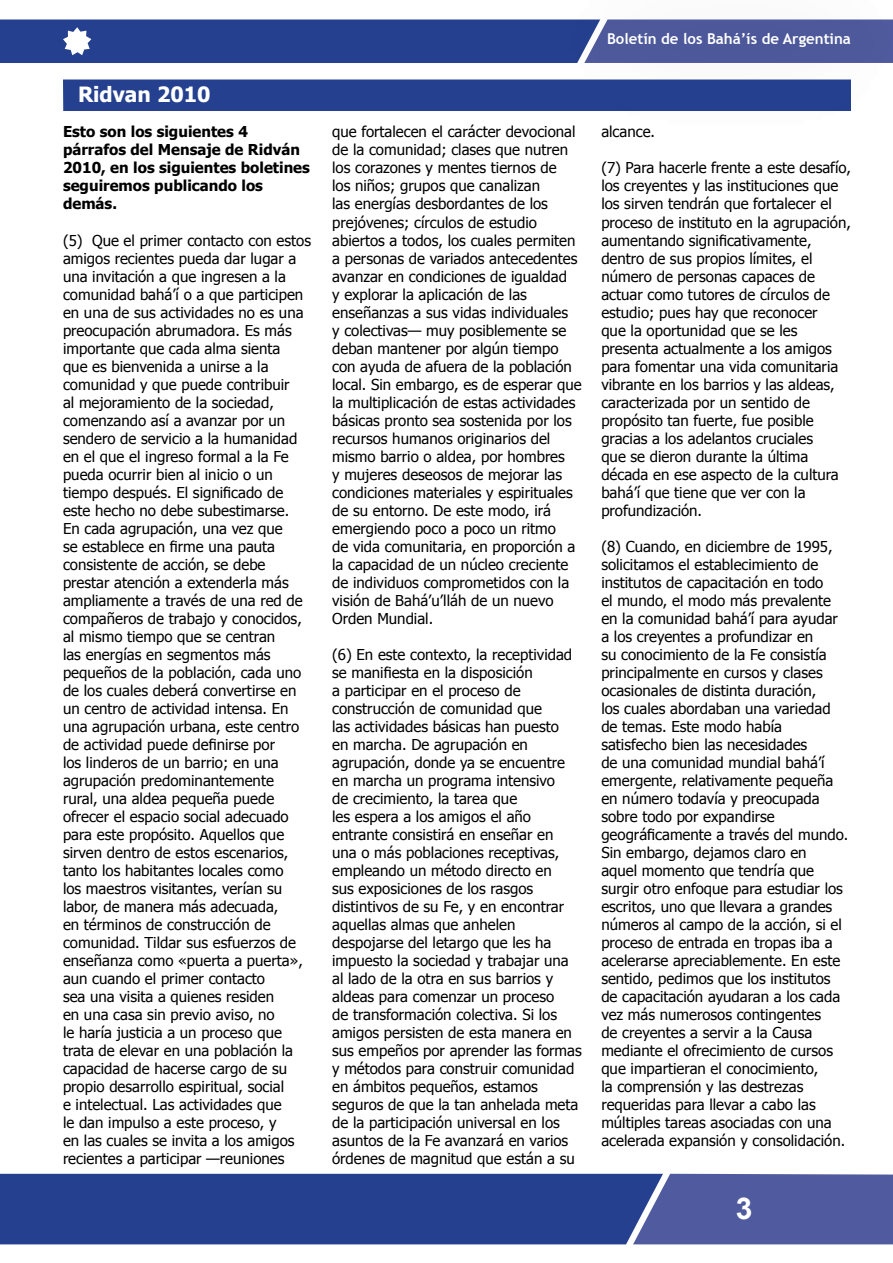
<style>
.page{position:relative;width:893px;height:1263px;background:#fff}
.page>*{position:absolute;margin:0;border:0;box-sizing:border-box;transform-origin:0 0}
.t1{font:700 30px "Arial";color:#fff}
.t2{font:700 21px "Tahoma";color:#fff}
.t3{font:15px/18px "Tahoma";color:#000}
.t4{font:700 15px/18px "Tahoma";color:#000}
.t5{font:700 15px "Trebuchet MS";color:#fff}
</style>
<div class="page">
<div style="left:0;top:1174px;width:633px;height:70px;background:#25408f"></div>
<svg style="left:633px;top:1174px;width:260px;height:70px;background:#515e9f"></svg>
<svg style="left:0;top:19px;width:893px;height:44px;background:#384e96"></svg>
<div style="left:63px;top:80px;width:788px;height:31px;background:#25408f"></div>
<h2 class="t2" style="left:78px;top:80px;width:134px">Ridvan 2010</h2>
<p class="t4" style="left:63px;top:122px;width:248px">Esto son los siguientes 4 párrafos del Mensaje de Ridván<br>2010, en los siguientes boletines seguiremos publicando los demás.</p>
<p class="t3" style="left:63px;top:230px;width:250px">(5) Que el primer contacto con estos amigos recientes pueda dar lugar a una invitación a que ingresen a la comunidad bahá’í o a que participen en una de sus actividades no es una preocupación abrumadora. Es más importante que cada alma sienta<br>que es bienvenida a unirse a la comunidad y que puede contribuir<br>al mejoramiento de la sociedad, comenzando así a avanzar por un sendero de servicio a la humanidad en el que el ingreso formal a la Fe pueda ocurrir bien al inicio o un tiempo después. El significado de este hecho no debe subestimarse.<br>En cada agrupación, una vez que<br>se establece en firme una pauta consistente de acción, se debe prestar atención a extenderla más ampliamente a través de una red de compañeros de trabajo y conocidos, al mismo tiempo que se centran<br>las energías en segmentos más pequeños de la población, cada uno de los cuales deberá convertirse en un centro de actividad intensa. En una agrupación urbana, este centro de actividad puede definirse por<br>los linderos de un barrio; en una agrupación predominantemente rural, una aldea pequeña puede ofrecer el espacio social adecuado para este propósito. Aquellos que sirven dentro de estos escenarios, tanto los habitantes locales como<br>los maestros visitantes, verían su labor, de manera más adecuada,<br>en términos de construcción de comunidad. Tildar sus esfuerzos de enseñanza como «puerta a puerta», aun cuando el primer contacto<br>sea una visita a quienes residen<br>en una casa sin previo aviso, no<br>le haría justicia a un proceso que trata de elevar en una población la capacidad de hacerse cargo de su propio desarrollo espiritual, social<br>e intelectual. Las actividades que<br>le dan impulso a este proceso, y<br>en las cuales se invita a los amigos recientes a participar —reuniones</p>
<p class="t5" style="left:607px;top:30px;width:245px">Boletín de los Bahá’ís de Argentina</p>
<p class="t3" style="left:332px;top:122px;width:251px">que fortalecen el carácter devocional de la comunidad; clases que nutren los corazones y mentes tiernos de<br>los niños; grupos que canalizan<br>las energías desbordantes de los prejóvenes; círculos de estudio abiertos a todos, los cuales permiten a personas de variados antecedentes avanzar en condiciones de igualdad<br>y explorar la aplicación de las enseñanzas a sus vidas individuales<br>y colectivas— muy posiblemente se deban mantener por algún tiempo con ayuda de afuera de la población local. Sin embargo, es de esperar que la multiplicación de estas actividades básicas pronto sea sostenida por los recursos humanos originarios del mismo barrio o aldea, por hombres<br>y mujeres deseosos de mejorar las condiciones materiales y espirituales de su entorno. De este modo, irá emergiendo poco a poco un ritmo<br>de vida comunitaria, en proporción a la capacidad de un núcleo creciente de individuos comprometidos con la visión de Bahá’u’lláh de un nuevo Orden Mundial.</p>
<p class="t3" style="left:332px;top:644px;width:251px">(6) En este contexto, la receptividad se manifiesta en la disposición<br>a participar en el proceso de construcción de comunidad que<br>las actividades básicas han puesto<br>en marcha. De agrupación en agrupación, donde ya se encuentre en marcha un programa intensivo<br>de crecimiento, la tarea que<br>les espera a los amigos el año entrante consistirá en enseñar en una o más poblaciones receptivas, empleando un método directo en<br>sus exposiciones de los rasgos distintivos de su Fe, y en encontrar aquellas almas que anhelen despojarse del letargo que les ha impuesto la sociedad y trabajar una al lado de la otra en sus barrios y aldeas para comenzar un proceso<br>de transformación colectiva. Si los amigos persisten de esta manera en sus empeños por aprender las formas y métodos para construir comunidad en ámbitos pequeños, estamos seguros de que la tan anhelada meta de la participación universal en los asuntos de la Fe avanzará en varios órdenes de magnitud que están a su</p>
<p class="t3" style="left:601px;top:122px;width:55px">alcance.</p>
<p class="t3" style="left:601px;top:158px;width:251px">(7) Para hacerle frente a este desafío, los creyentes y las instituciones que los sirven tendrán que fortalecer el proceso de instituto en la agrupación, aumentando significativamente, dentro de sus propios límites, el número de personas capaces de actuar como tutores de círculos de estudio; pues hay que reconocer<br>que la oportunidad que se les presenta actualmente a los amigos para fomentar una vida comunitaria vibrante en los barrios y las aldeas, caracterizada por un sentido de propósito tan fuerte, fue posible gracias a los adelantos cruciales<br>que se dieron durante la última década en ese aspecto de la cultura bahá’í que tiene que ver con la profundización.</p>
<p class="t3" style="left:601px;top:536px;width:248px">(8) Cuando, en diciembre de 1995, solicitamos el establecimiento de institutos de capacitación en todo<br>el mundo, el modo más prevalente en la comunidad bahá’í para ayudar a los creyentes a profundizar en<br>su conocimiento de la Fe consistía principalmente en cursos y clases ocasionales de distinta duración,<br>los cuales abordaban una variedad de temas. Este modo había satisfecho bien las necesidades<br>de una comunidad mundial bahá’í emergente, relativamente pequeña en número todavía y preocupada sobre todo por expandirse geográficamente a través del mundo.<br>Sin embargo, dejamos claro en<br>aquel momento que tendría que surgir otro enfoque para estudiar los escritos, uno que llevara a grandes números al campo de la acción, si el proceso de entrada en tropas iba a acelerarse apreciablemente. En este sentido, pedimos que los institutos de capacitación ayudaran a los cada vez más numerosos contingentes<br>de creyentes a servir a la Causa mediante el ofrecimiento de cursos que impartieran el conocimiento,<br>la comprensión y las destrezas requeridas para llevar a cabo las múltiples tareas asociadas con una acelerada expansión y consolidación.</p>
<h1 class="t1" style="left:736px;top:1189px;width:18px">3</h1>
</div>
